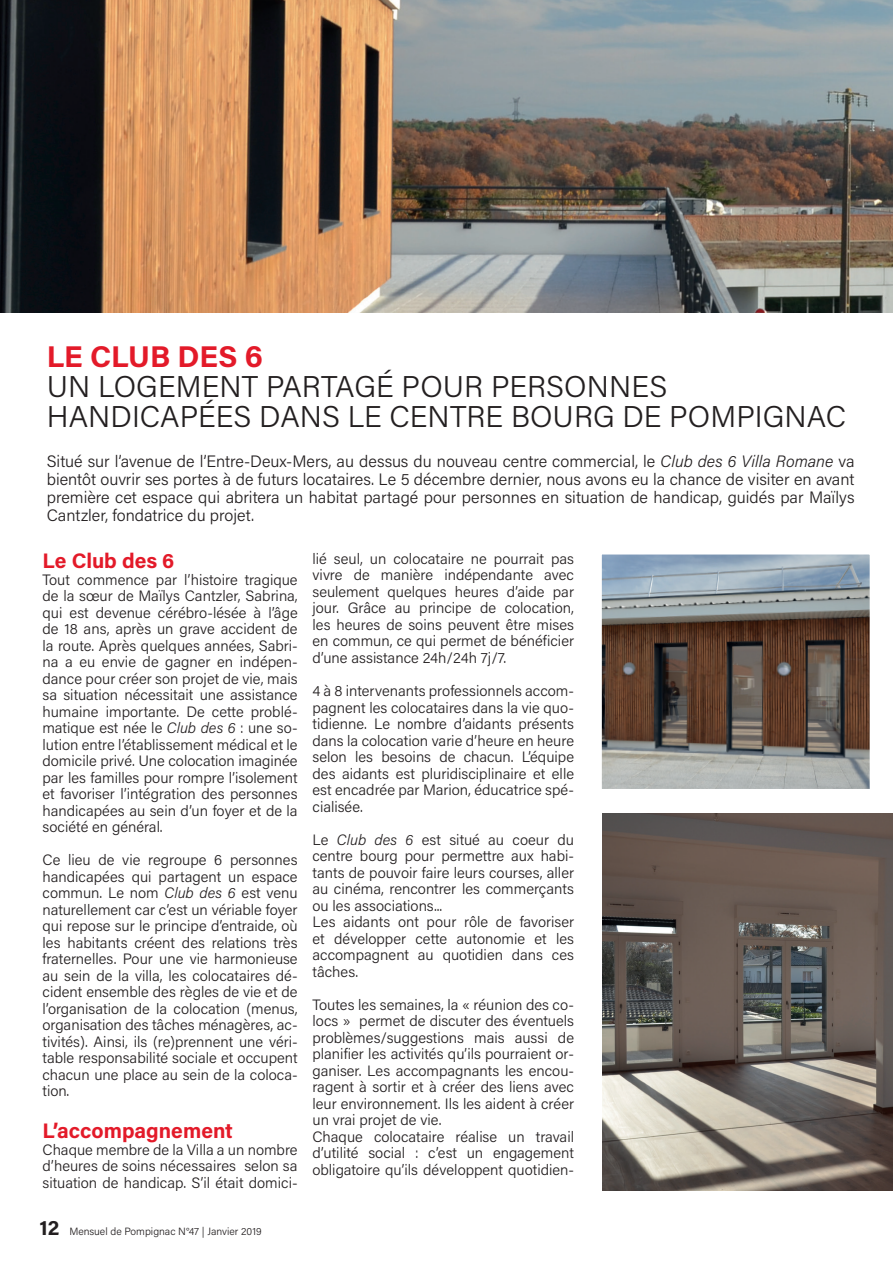
<style>
.page{position:relative;width:893px;height:1263px;background:#fff}
.page>*{position:absolute;margin:0;border:0;box-sizing:border-box;transform-origin:0 0}
.t1{font:300 30px/30px "Acumin Pro";color:#231f20}
.t2{font:700 30px "Acumin Pro";letter-spacing:-.005em;color:#e31a29}
.t3{font:700 21px "Acumin Pro";color:#e31a29}
.t4{font:300 16.5px/18px "Acumin Pro";color:#231f20;text-align:justify}
.t5{font:300 15px/16.5px "Acumin Pro";color:#231f20;text-align:justify}
.t6{font:300 10.5px "Acumin Pro";color:#231f20}
.s1{font-style:italic}
.s2{font-weight:700;font-size:21px}
</style>
<div class="page">
<img style="left:0;top:0;width:893px;height:313px">
<img style="left:603px;top:813px;width:290px;height:378px">
<img style="left:603px;top:556px;width:265px;height:232px">
<div style="left:599px;top:552px;width:273px;height:240px;border:3px solid #fff"></div>
<p class="t2" style="left:47px;top:335px;width:218px">LE CLUB DES 6</p>
<p class="t1" style="left:47px;top:370px;width:801px">UN LOGEMENT PARTAGÉ POUR PERSONNES<br>HANDICAPÉES DANS LE CENTRE BOURG DE POMPIGNAC</p>
<p class="t4" style="left:47px;top:452px;width:809px">Situé sur l’avenue de l’Entre-Deux-Mers, au dessus du nouveau centre commercial, le <span class="s1">Club des 6 Villa Romane</span> va bientôt ouvrir ses portes à de futurs locataires. Le 5 décembre dernier, nous avons eu la chance de visiter en avant première cet espace qui abritera un habitat partagé pour personnes en situation de handicap, guidés par Maïlys Cantzler, fondatrice du projet.</p>
<p class="t3" style="left:43px;top:546px;width:133px">Le Club des 6</p>
<p class="t5" style="left:43px;top:571px;width:257px">Tout commence par l’histoire tragique de la sœur de Maïlys Cantzler, Sabrina, qui est devenue cérébro-lésée à l’âge de 18 ans, après un grave accident de la route. Après quelques années, Sabri&shy;na a eu envie de gagner en indépen&shy;dance pour créer son projet de vie, mais sa situation nécessitait une assistance humaine importante. De cette problé&shy;matique est née le <span class="s1">Club des 6</span> : une so&shy;lution entre l’établissement médical et le domicile privé. Une colocation imaginée par les familles pour rompre l’isolement et favoriser l’intégration des personnes handicapées au sein d’un foyer et de la société en général.</p>
<p class="t5" style="left:43px;top:851px;width:257px">Ce lieu de vie regroupe 6 personnes handicapées qui partagent un espace commun. Le nom <span class="s1">Club des 6</span> est venu naturellement car c’est un vériable foyer qui repose sur le principe d’entraide, où les habitants créent des relations très fraternelles. Pour une vie harmonieuse au sein de la villa, les colocataires dé&shy;cident ensemble des règles de vie et de l’organisation de la colocation (menus, organisation des tâches ménagères, ac&shy;tivités). Ainsi, ils (re)prennent une véri&shy;table responsabilité sociale et occupent chacun une place au sein de la coloca&shy;tion.</p>
<p class="t3" style="left:43px;top:1116px;width:192px">L’accompagnement</p>
<p class="t5" style="left:43px;top:1140px;width:257px">Chaque membre de la Villa a un nombre d’heures de soins nécessaires selon sa situation de handicap. S’il était domici-</p>
<p class="t5" style="left:312px;top:550px;width:263px">lié seul, un colocataire ne pourrait pas vivre de manière indépendante avec seulement quelques heures d’aide par jour. Grâce au principe de colocation, les heures de soins peuvent être mises en commun, ce qui permet de bénéficier d’une assistance 24h/24h 7j/7.</p>
<p class="t5" style="left:312px;top:682px;width:263px">4 à 8 intervenants professionnels accom&shy;pagnent les colocataires dans la vie quo&shy;tidienne. Le nombre d’aidants présents dans la colocation varie d’heure en heure selon les besoins de chacun. L’équipe des aidants est pluridisciplinaire et elle est encadrée par Marion, éducatrice spé&shy;cialisée.</p>
<p class="t5" style="left:312px;top:830px;width:263px">Le <span class="s1">Club des 6</span> est situé au coeur du centre bourg pour permettre aux habi&shy;tants de pouvoir faire leurs courses, aller au cinéma, rencontrer les commerçants ou les associations...</p>
<p class="t5" style="left:312px;top:913px;width:263px">Les aidants ont pour rôle de favoriser et développer cette autonomie et les accompagnent au quotidien dans ces tâches.</p>
<p class="t5" style="left:312px;top:995px;width:263px">Toutes les semaines, la « réunion des co&shy;locs » permet de discuter des éventuels problèmes/suggestions mais aussi de planifier les activités qu’ils pourraient or&shy;ganiser. Les accompagnants les encou&shy;ragent à sortir et à créer des liens avec leur environnement. Ils les aident à créer un vrai projet de vie.</p>
<p class="t5" style="left:312px;top:1127px;width:263px">Chaque colocataire réalise un travail d’utilité social : c’est un engagement obligatoire qu’ils développent quotidien-</p>
<p class="t6" style="left:40px;top:1224px;width:224px"><span class="s2">12</span> Mensuel de Pompignac N°47 | Janvier 2019</p>
</div>
